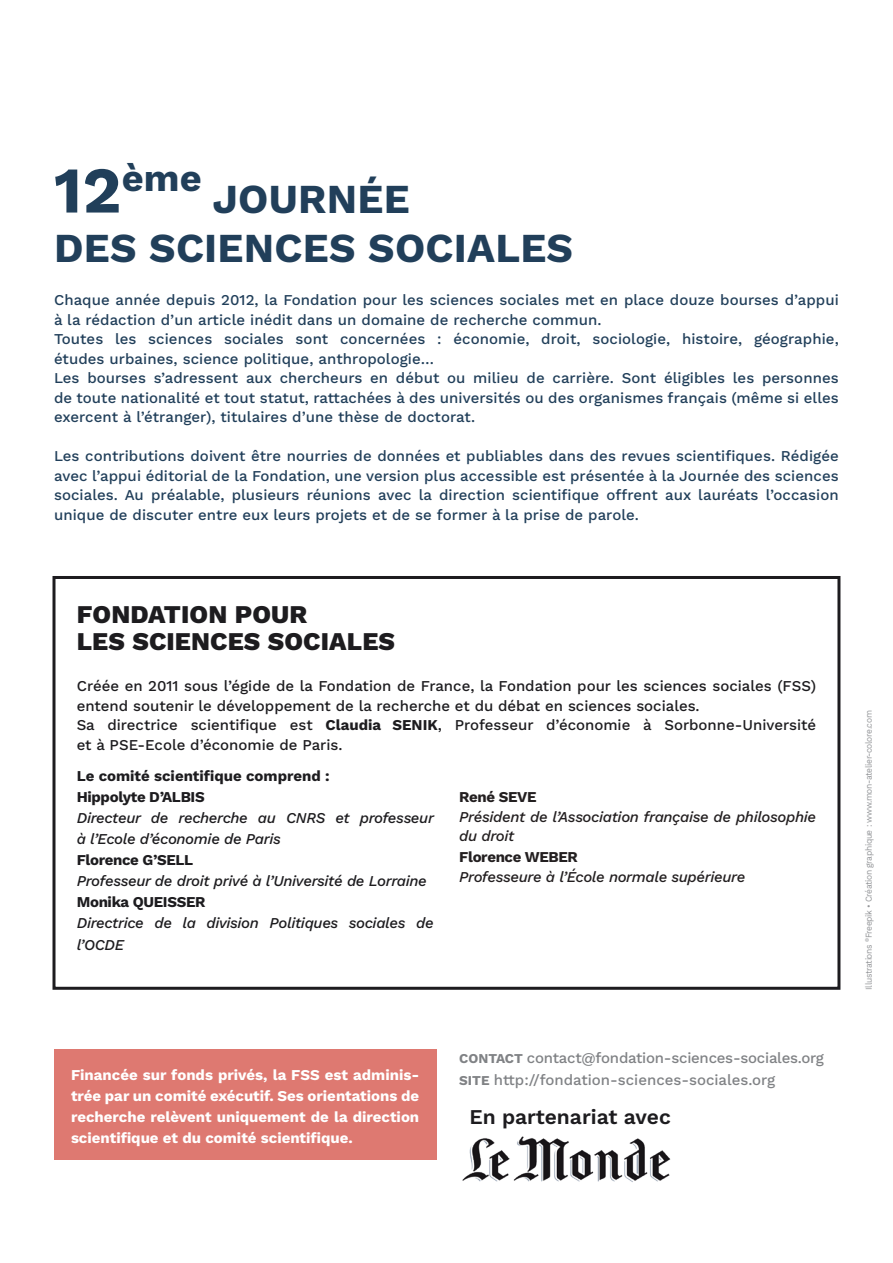
<style>
.page{position:relative;width:893px;height:1263px;background:#fff}
.page>*{position:absolute;margin:0;border:0;box-sizing:border-box;transform-origin:0 0}
.t1{font:41.1px "Work Sans";letter-spacing:.005em;color:#213f5a}
.t2{font:37.95px "Work Sans";color:#213f5a}
.t3{font:25.5px "Work Sans";letter-spacing:.005em;color:#1d1c1f}
.t4{font:21px "Work Sans";color:#1d1c1f}
.t5{font:15px/19.5px "Work Sans";letter-spacing:.005em;color:#213f5a}
.t6{font:15px/19.5px "Work Sans";color:#1d1c1f}
.t7{font:italic 15px/21px "Work Sans";letter-spacing:-.02em;color:#1d1c1f}
.t8{font:15px/21px "Work Sans";color:#fff;text-align:justify}
.t9{font:italic 15px/19.5px "Work Sans";letter-spacing:-.02em;color:#231f20}
.t10{font:15px "Work Sans";letter-spacing:-.015em;color:#808285}
.t11{font:15px "Work Sans";letter-spacing:-.025em;color:#1d1c1f}
.t12{font:15px "Work Sans";letter-spacing:-.025em;color:#231f20}
.t13{font:9px "Work Sans";letter-spacing:-.04em;color:#939598;scale:.94 1}
.s1{font-size:65.25px}
.s2{font-size:13.5px}
</style>
<div class="page">
<img style="left:462px;top:1136px;width:209px;height:46px">
<div style="left:52px;top:576px;width:788px;height:414px;border:3px solid #1d1c1f"></div>
<div style="left:54px;top:1049px;width:382px;height:111px;background:#de7971"></div>
<p class="t2" style="left:54px;top:149px;width:149px"><span class="s1">12</span>ème</p>
<p class="t1" style="left:212px;top:167px;width:199px">JOURNÉE</p>
<p class="t1" style="left:54px;top:217px;width:521px">DES SCIENCES SOCIALES</p>
<p class="t5" style="left:54px;top:290px;width:786px">Chaque année depuis 2012, la Fondation pour les sciences sociales met en place douze bourses d’appui à la rédaction d’un article inédit dans un domaine de recherche commun.</p>
<p class="t5" style="left:54px;top:329px;width:786px">Toutes les sciences sociales sont concernées : économie, droit, sociologie, histoire, géographie, études urbaines, science politique, anthropologie…</p>
<p class="t5" style="left:54px;top:368px;width:786px;text-align:justify">Les bourses s’adressent aux chercheurs en début ou milieu de carrière. Sont éligibles les personnes de toute nationalité et tout statut, rattachées à des universités ou des organismes français (même si elles exercent à l’étranger), titulaires d’une thèse de doctorat.</p>
<p class="t5" style="left:54px;top:446px;width:786px;text-align:justify">Les contributions doivent être nourries de données et publiables dans des revues scientifiques. Rédigée avec l’appui éditorial de la Fondation, une version plus accessible est présentée à la Journée des sciences sociales. Au préalable, plusieurs réunions avec la direction scientifique offrent aux lauréats l’occasion unique de discuter entre eux leurs projets et de se former à la prise de parole.</p>
<p class="t3" style="left:77px;top:595px;width:232px">FONDATION POUR</p>
<p class="t3" style="left:77px;top:622px;width:320px">LES SCIENCES SOCIALES</p>
<p class="t6" style="left:77px;top:676px;width:741px">Créée en 2011 sous l’égide de la Fondation de France, la Fondation pour les sciences sociales (FSS) entend soutenir le développement de la recherche et du débat en sciences sociales.</p>
<p class="t6" style="left:77px;top:715px;width:741px">Sa directrice scientifique est Claudia SENIK, Professeur d’économie à Sorbonne-Université et à PSE-Ecole d’économie de Paris.</p>
<p class="t6" style="left:77px;top:766px;width:254px">Le comité scientifique comprend :</p>
<p class="t11" style="left:77px;top:786px;width:129px">Hippolyte D’ALBIS</p>
<p class="t7" style="left:77px;top:807px;width:359px">Directeur de recherche au CNRS et professeur à l’Ecole d’économie de Paris</p>
<p class="t11" style="left:77px;top:849px;width:118px">Florence G’SELL</p>
<p class="t7" style="left:77px;top:870px;width:352px">Professeur de droit privé à l’Université de Lorraine</p>
<p class="t11" style="left:77px;top:891px;width:130px">Monika QUEISSER</p>
<p class="t7" style="left:77px;top:912px;width:358px">Directrice de la division Politiques sociales de l’OCDE</p>
<p class="t12" style="left:459px;top:786px;width:79px">René SEVE</p>
<p class="t9" style="left:459px;top:806px;width:358px">Président de l’Association française de philosophie du droit</p>
<p class="t12" style="left:459px;top:846px;width:120px">Florence WEBER</p>
<p class="t9" style="left:459px;top:866px;width:288px">Professeure à l’École normale supérieure</p>
<p class="t8" style="left:71px;top:1063px;width:350px">Financée sur fonds privés, la FSS est adminis&shy;trée par un comité exécutif. Ses orientations de recherche relèvent uniquement de la direction scientifique et du comité scientifique.</p>
<p class="t10" style="left:459px;top:1046px;width:366px"><span class="s2">CONTACT</span> contact@fondation-sciences-sociales.org</p>
<p class="t10" style="left:459px;top:1069px;width:317px"><span class="s2">SITE</span> http://fondation-sciences-sociales.org</p>
<p class="t4" style="left:469px;top:1100px;width:203px">En partenariat avec</p>
<p class="t13" style="left:862px;top:990px;width:299px;rotate:-90deg">Illustrations <sup>®</sup>Freepik • Création graphique : www.mon-atelier-colore.com</p>
</div>
